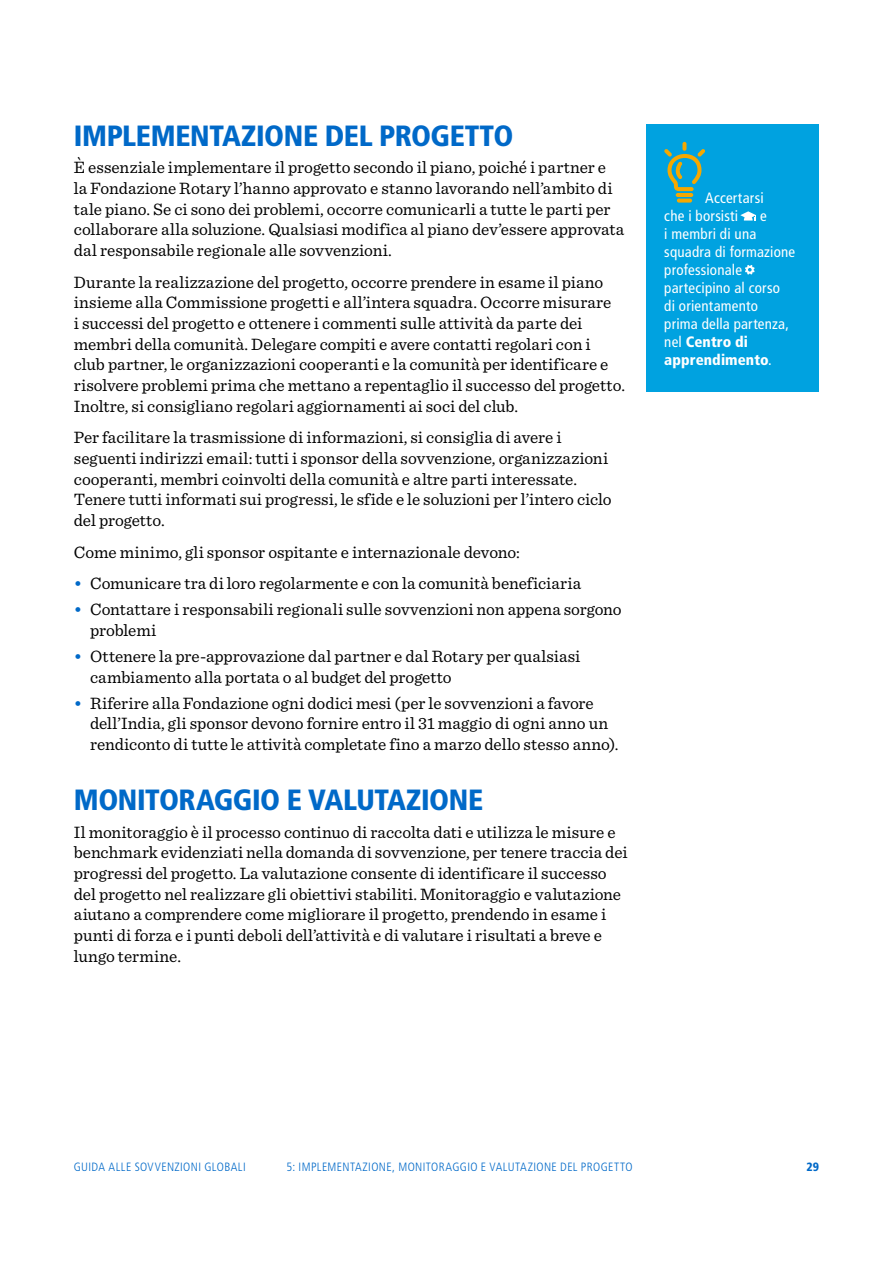
<style>
.page{position:relative;width:893px;height:1263px;background:#fff}
.page>*{position:absolute;margin:0;border:0;box-sizing:border-box;transform-origin:0 0}
.t1{font:900 condensed 29.25px "Frutiger LT Std";letter-spacing:-.015em;color:#0069c8}
.t2{font:17.25px/20.7px "Sentinel";color:#000}
.t3{font:condensed 15px/18px "Frutiger LT Std";letter-spacing:.015em;color:#fff}
.t4{font:300 condensed 12px "Frutiger LT Std";letter-spacing:.035em;color:#0069c8}
.t5{font:900 condensed 12px "Frutiger LT Std";color:#0069c8}
.s1{font-weight:500;color:#0069c8}
.s2{font-weight:900}
</style>
<div class="page">
<div style="left:646px;top:124px;width:173px;height:268px;background:#00a2e0"></div>
<svg style="left:664px;top:142px;width:41px;height:61px"></svg>
<svg style="left:740px;top:211px;width:16px;height:10px"></svg>
<svg style="left:745px;top:265px;width:10px;height:10px"></svg>
<h1 class="t1" style="left:74px;top:118px;width:441px">IMPLEMENTAZIONE DEL PROGETTO</h1>
<p class="t2" style="left:74px;top:156px;width:552px">È essenziale implementare il progetto secondo il piano, poiché i partner e<br>la Fondazione Rotary l’hanno approvato e stanno lavorando nell’ambito di tale piano. Se ci sono dei problemi, occorre comunicarli a tutte le parti per collaborare alla soluzione. Qualsiasi modifica al piano dev’essere approvata dal responsabile regionale alle sovvenzioni.</p>
<p class="t2" style="left:74px;top:270px;width:553px">Durante la realizzazione del progetto, occorre prendere in esame il piano insieme alla Commissione progetti e all’intera squadra. Occorre misurare<br>i successi del progetto e ottenere i commenti sulle attività da parte dei membri della comunità. Delegare compiti e avere contatti regolari con i club partner, le organizzazioni cooperanti e la comunità per identificare e risolvere problemi prima che mettano a repentaglio il successo del progetto.<br>Inoltre, si consigliano regolari aggiornamenti ai soci del club.</p>
<p class="t2" style="left:74px;top:426px;width:539px">Per facilitare la trasmissione di informazioni, si consiglia di avere i seguenti indirizzi email: tutti i sponsor della sovvenzione, organizzazioni cooperanti, membri coinvolti della comunità e altre parti interessate.<br>Tenere tutti informati sui progressi, le sfide e le soluzioni per l’intero ciclo del progetto.</p>
<p class="t2" style="left:74px;top:540px;width:448px">Come minimo, gli sponsor ospitante e internazionale devono:</p>
<p class="t2" style="left:74px;top:572px;width:509px"><span class="s1">•</span> Comunicare tra di loro regolarmente e con la comunità beneficiaria</p>
<p class="t2" style="left:90px;top:598px;width:533px;text-indent:-16px"><span class="s1">•</span> Contattare i responsabili regionali sulle sovvenzioni non appena sorgono problemi</p>
<p class="t2" style="left:90px;top:645px;width:492px;text-indent:-16px"><span class="s1">•</span> Ottenere la pre-approvazione dal partner e dal Rotary per qualsiasi cambiamento alla portata o al budget del progetto</p>
<p class="t2" style="left:90px;top:692px;width:530px;text-indent:-16px"><span class="s1">•</span> Riferire alla Fondazione ogni dodici mesi (per le sovvenzioni a favore dell’India, gli sponsor devono fornire entro il 31 maggio di ogni anno un rendiconto di tutte le attività completate fino a marzo dello stesso anno).</p>
<h1 class="t1" style="left:74px;top:782px;width:411px">MONITORAGGIO E VALUTAZIONE</h1>
<p class="t2" style="left:74px;top:820px;width:555px">Il monitoraggio è il processo continuo di raccolta dati e utilizza le misure e benchmark evidenziati nella domanda di sovvenzione, per tenere traccia dei progressi del progetto. La valutazione consente di identificare il successo del progetto nel realizzare gli obiettivi stabiliti. Monitoraggio e valutazione aiutano a comprendere come migliorare il progetto, prendendo in esame i punti di forza e i punti deboli dell’attività e di valutare i risultati a breve e lungo termine.</p>
<p class="t3" style="left:664px;top:188px;width:101px;text-indent:41px">Accertarsi che i borsisti</p>
<p class="t3" style="left:760px;top:206px;width:8px">e</p>
<p class="t3" style="left:664px;top:224px;width:132px">i membri di una squadra di formazione professionale partecipino al corso<br>di orientamento prima della partenza, nel <span class="s2">Centro di apprendimento</span>.</p>
<p class="t4" style="left:74px;top:1160px;width:173px">GUIDA ALLE SOVVENZIONI GLOBALI</p>
<p class="t4" style="left:286px;top:1160px;width:347px">5: IMPLEMENTAZIONE, MONITORAGGIO E VALUTAZIONE DEL PROGETTO</p>
<p class="t5" style="left:806px;top:1159px;width:14px">29</p>
</div>
